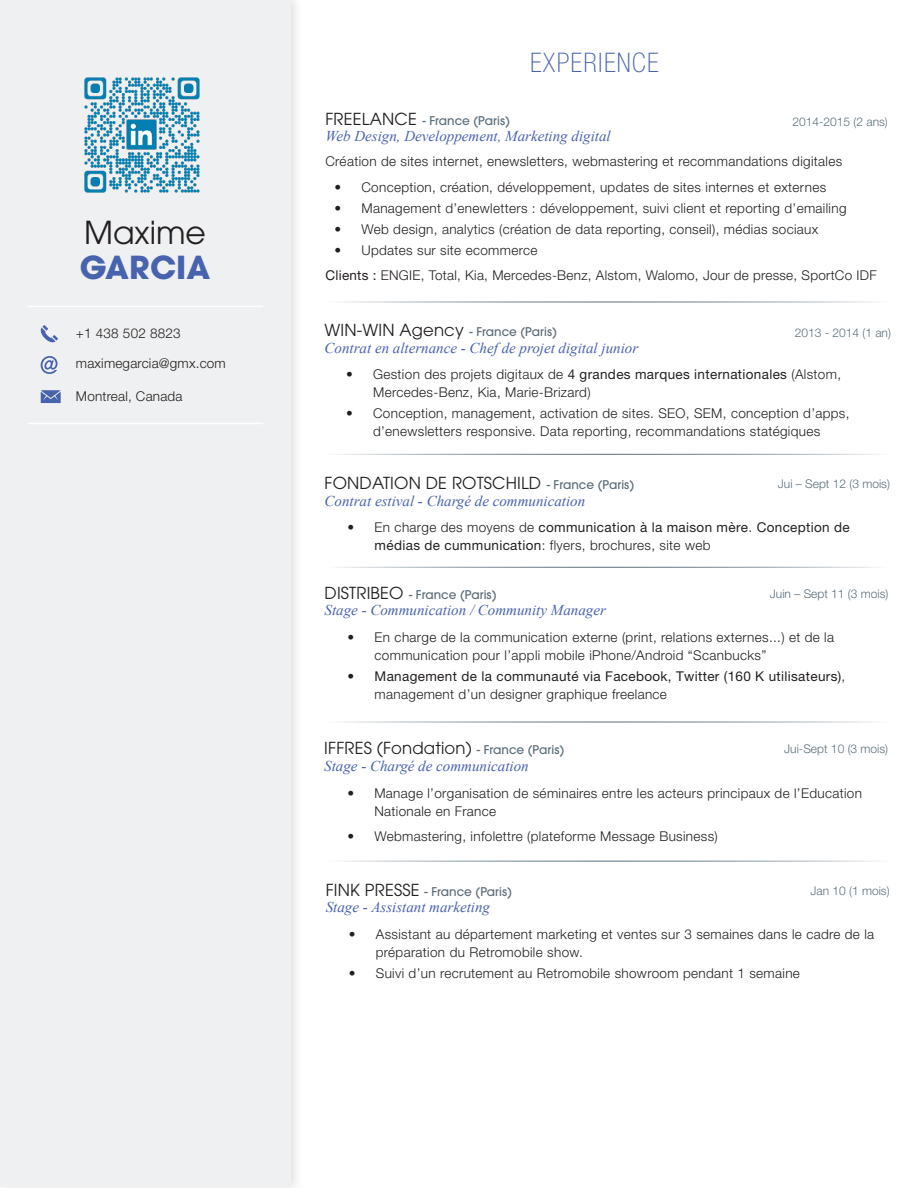
<style>
.page{position:relative;width:918px;height:1188px;background:#fff}
.page>*{position:absolute;margin:0;border:0;box-sizing:border-box;transform-origin:0 0}
.t1{font:31.5px "ITC Avant Garde Pro";color:#231f20}
.t2{font:700 31.5px "ITC Avant Garde Pro";color:#4863ae}
.t3{font:100 condensed 27px "Helvetica Neue LT Pro";letter-spacing:.05em;color:#4863ae}
.t4{font:16.5px "ITC Avant Garde Pro";letter-spacing:.01em;color:#231f20}
.t5{font:italic 15px "Times New Roman";color:#4863ae}
.t6{font:300 13.5px/18px "Helvetica Neue LT Pro";letter-spacing:.025em;color:#231f20}
.t7{font:13.5px/18px "Helvetica Neue LT Pro";letter-spacing:.025em;color:#231f20}
.t8{font:500 12px "ITC Avant Garde Pro";color:#5b6f7c}
.t9{font:300 12px "Helvetica Neue LT Pro";color:#5b6f7c}
.s1{font-weight:400;font-size:16.5px;color:#231f20}
.s2{font-weight:400}
.s3{font-weight:500;font-size:12px;color:#5b6f7c}
.s4{font-weight:300}
</style>
<div class="page">
<div style="left:0;top:0;width:304px;height:1188px;background:#eff0f1"></div>
<hr style="left:28px;top:306px;width:235px;height:1px;background:#fff">
<hr style="left:28px;top:423px;width:235px;height:1px;background:#fff">
<svg style="left:41px;top:356px;width:17px;height:18px"></svg>
<svg style="left:40px;top:325px;width:18px;height:17px"></svg>
<svg style="left:41px;top:390px;width:20px;height:13px"></svg>
<img style="left:84px;top:77px;width:116px;height:116px">
<hr style="left:325px;top:567px;width:565px;height:1px;background:#5b6f7c">
<hr style="left:326px;top:861px;width:565px;height:1px;background:#5b6f7c">
<hr style="left:324px;top:722px;width:565px;height:1px;background:#5b6f7c">
<hr style="left:325px;top:454px;width:565px;height:1px;background:#5b6f7c">
<hr style="left:326px;top:302px;width:565px;height:1px;background:#5b6f7c">
<p class="t1" style="left:84px;top:213px;width:123px">Maxime</p>
<p class="t2" style="left:80px;top:246px;width:132px">GARCIA</p>
<p class="t6" style="left:76px;top:324px;width:106px">+1 438 502 8823</p>
<p class="t6" style="left:76px;top:354px;width:151px">maximegarcia@gmx.com</p>
<p class="t6" style="left:76px;top:387px;width:108px">Montreal, Canada</p>
<p class="t3" style="left:530px;top:48px;width:130px">EXPERIENCE</p>
<p class="t8" style="left:325px;top:113px;width:186px"><span class="s1">FREELANCE</span> - France (Paris)</p>
<p class="t5" style="left:325px;top:126px;width:287px">Web Design, Developpement, Marketing digital</p>
<p class="t9" style="left:792px;top:114px;width:97px">2014-2015 (2 ans)</p>
<p class="t6" style="left:325px;top:152px;width:518px">Création de sites internet, enewsletters, webmastering et recommandations digitales</p>
<p class="t6" style="left:334px;top:178px;width:493px">• Conception, création, développement, updates de sites internes et externes</p>
<p class="t6" style="left:334px;top:199px;width:514px">• Management d’enewletters : développement, suivi client et reporting d’emailing</p>
<p class="t6" style="left:334px;top:220px;width:485px">• Web design, analytics (création de data reporting, conseil), médias sociaux</p>
<p class="t6" style="left:334px;top:241px;width:204px">• Updates sur site ecommerce</p>
<p class="t6" style="left:325px;top:266px;width:553px"><span class="s2">Clients :</span> ENGIE, Total, Kia, Mercedes-Benz, Alstom, Walomo, Jour de presse, SportCo IDF</p>
<p class="t8" style="left:325px;top:324px;width:234px"><span class="s1">WIN-WIN Agency</span> - France (Paris)</p>
<p class="t5" style="left:325px;top:337px;width:315px">Contrat en alternance - Chef de projet digital junior</p>
<p class="t9" style="left:795px;top:326px;width:98px">2013 - 2014 (1 an)</p>
<p class="t6" style="left:373px;top:365px;width:469px;text-indent:-27px">• Gestion des projets digitaux de <span class="s2">4 grandes marques internationales</span> (Alstom,<br>Mercedes-Benz, Kia, Marie-Brizard)</p>
<p class="t6" style="left:346px;top:404px;width:505px;text-align:center">• Conception, management, activation de sites. SEO, SEM, conception d’apps, d’enewsletters responsive. Data reporting, recommandations statégiques</p>
<p class="t4" style="left:325px;top:473px;width:311px">FONDATION DE ROTSCHILD <span class="s3">- France (Paris)</span></p>
<p class="t5" style="left:325px;top:490px;width:262px">Contrat estival - Chargé de communication</p>
<p class="t9" style="left:778px;top:477px;width:114px">Jui – Sept 12 (3 mois)</p>
<p class="t7" style="left:375px;top:518px;width:477px;text-indent:-27px"><span class="s4">• En charge des moyens de</span> communication à la maison mère<span class="s4">.</span> Conception de médias de cummunication<span class="s4">: flyers, brochures, site web</span></p>
<p class="t8" style="left:325px;top:587px;width:174px"><span class="s1">DISTRIBEO</span> - France (Paris)</p>
<p class="t5" style="left:325px;top:600px;width:283px">Stage - Communication / Community Manager</p>
<p class="t9" style="left:770px;top:586px;width:120px">Juin – Sept 11 (3 mois)</p>
<p class="t6" style="left:375px;top:628px;width:461px;text-indent:-27px">• En charge de la communication externe (print, relations externes...) et de la communication pour l’appli mobile iPhone/Android “Scanbucks”</p>
<p class="t7" style="left:375px;top:667px;width:472px;text-indent:-27px">• Management de la communauté via Facebook, Twitter (160 K utilisateurs)<span class="s4">, management d’un designer graphique freelance</span></p>
<p class="t4" style="left:324px;top:738px;width:242px">IFFRES (Fondation) <span class="s3">- France (Paris)</span></p>
<p class="t5" style="left:324px;top:755px;width:206px">Stage - Chargé de communication</p>
<p class="t9" style="left:784px;top:742px;width:105px">Jui-Sept 10 (3 mois)</p>
<p class="t6" style="left:374px;top:783px;width:489px;text-indent:-27px">• Manage l’organisation de séminaires entre les acteurs principaux de l’Education<br>Nationale en France</p>
<p class="t6" style="left:347px;top:827px;width:372px">• Webmastering, infolettre (plateforme Message Business)</p>
<p class="t8" style="left:326px;top:884px;width:188px"><span class="s1">FINK PRESSE</span> - France (Paris)</p>
<p class="t5" style="left:326px;top:897px;width:166px">Stage - Assistant marketing</p>
<p class="t9" style="left:810px;top:883px;width:81px">Jan 10 (1 mois)</p>
<p class="t6" style="left:376px;top:925px;width:500px;text-indent:-27px">• Assistant au département marketing et ventes sur 3 semaines dans le cadre de la préparation du Retromobile show.</p>
<p class="t6" style="left:349px;top:964px;width:453px">• Suivi d’un recrutement au Retromobile showroom pendant 1 semaine</p>
</div>
